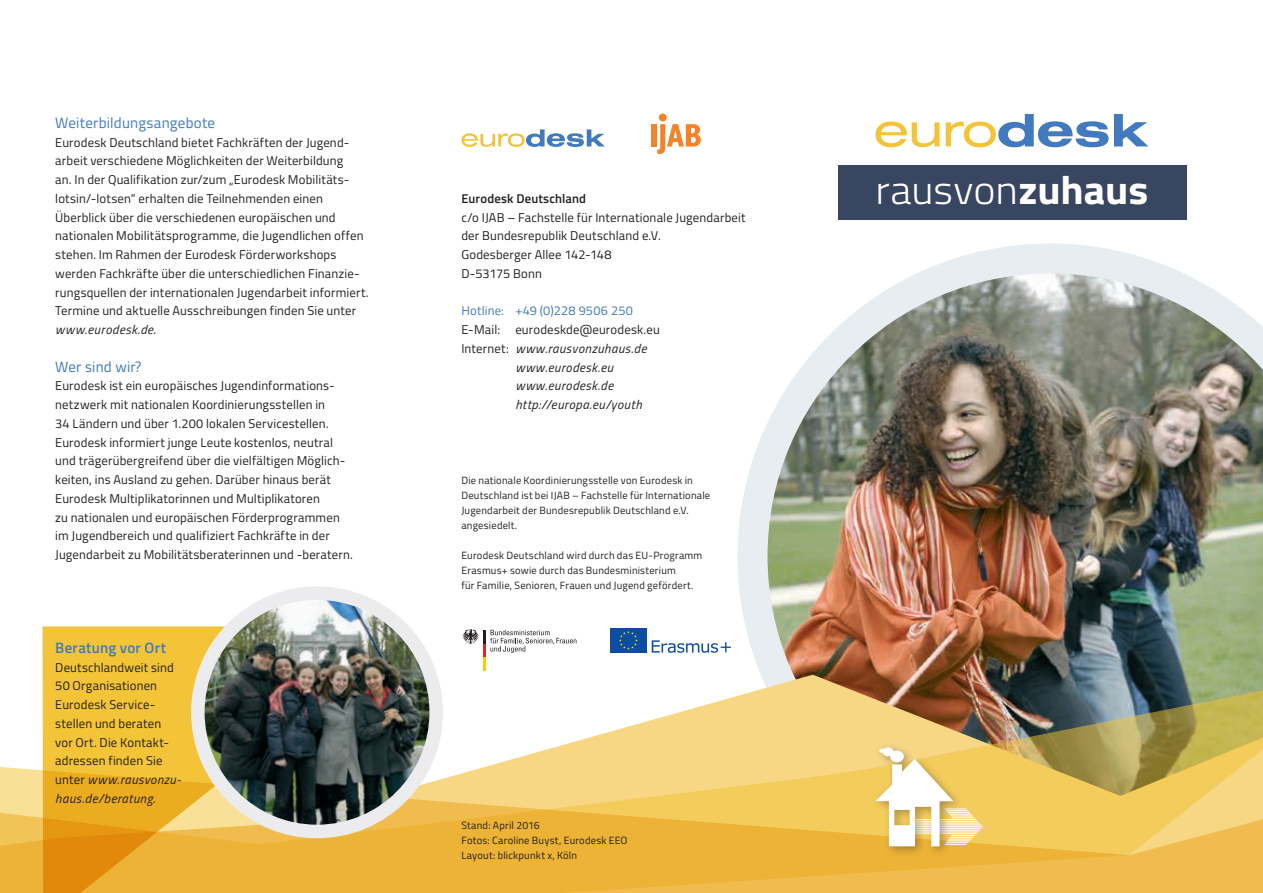
<style>
.page{position:relative;width:1263px;height:893px;background:#fff}
.page>*{position:absolute;margin:0;border:0;box-sizing:border-box;transform-origin:0 0}
.t1{font:300 40.2px "Titillium";color:#fff;scale:1.05 1}
.t2{font:15px "Titillium";letter-spacing:.015em;color:#417abf}
.t3{font:600 15px "Titillium";letter-spacing:.015em;color:#417abf}
.t4{font:12.75px/18.8px "Titillium";letter-spacing:.01em;color:#231f20}
.t5{font:italic 12.75px "Titillium";letter-spacing:.04em;color:#231f20}
.t6{font:12.75px "Titillium";letter-spacing:.01em;color:#417abf}
.t7{font:600 12.75px "Titillium";letter-spacing:.015em;color:#231f20}
.t8{font:10.5px/15px "Titillium";letter-spacing:.02em;color:#231f20}
.s1{font-style:italic}
.s2{font-style:normal}
.s3{font-weight:700}
</style>
<div class="page">
<img style="left:737px;top:243px;width:526px;height:427px">
<img style="left:42px;top:670px;width:1221px;height:91px">
<div style="left:43px;top:626px;width:187px;height:135px;background:#f3c437"></div>
<svg style="left:0;top:761px;width:1263px;height:132px;background:#eebd4e"></svg>
<img style="left:198px;top:593px;width:238px;height:238px;border-radius:119px">
<div style="left:191px;top:586px;width:252px;height:252px;border:14px solid #ececee;border-radius:50%"></div>
<hr style="left:915px;top:819px;width:62px;height:1px;background:#fff">
<hr style="left:915px;top:821px;width:64px;height:1px;background:#fff">
<hr style="left:915px;top:823px;width:65px;height:1px;background:#fff">
<hr style="left:915px;top:824px;width:67px;height:1px;background:#fff">
<hr style="left:915px;top:826px;width:68px;height:1px;background:#fff">
<hr style="left:914px;top:828px;width:68px;height:1px;background:#fff">
<hr style="left:915px;top:830px;width:65px;height:1px;background:#fff">
<hr style="left:913px;top:832px;width:66px;height:1px;background:#fff">
<hr style="left:915px;top:833px;width:63px;height:1px;background:#fff">
<div style="left:872px;top:743px;width:91px;height:115px;background:#231f20;opacity:.35"></div>
<svg style="left:875px;top:747px;width:101px;height:99px"></svg>
<div style="left:838px;top:165px;width:349px;height:54px;background:#384661"></div>
<svg style="left:652px;top:640px;width:79px;height:13px"></svg>
<div style="left:610px;top:628px;width:37px;height:25px;background:#0d4da1"></div>
<svg style="left:619px;top:631px;width:19px;height:19px"></svg>
<div style="left:451px;top:616px;width:145px;height:68px;background:#fff"></div>
<svg style="left:462px;top:629px;width:114px;height:41px"></svg>
<svg style="left:461px;top:129px;width:144px;height:18px"></svg>
<div style="left:651px;top:124px;width:5px;height:23px;background:#f4822b"></div>
<div style="left:659px;top:114px;width:8px;height:7px;background:#f4822b;border-radius:50%"></div>
<svg style="left:657px;top:124px;width:44px;height:30px"></svg>
<svg style="left:875px;top:114px;width:273px;height:33px"></svg>
<p class="t2" style="left:55px;top:112px;width:161px">Weiterbildungsangebote</p>
<p class="t4" style="left:55px;top:132px;width:315px">Eurodesk Deutschland bietet Fachkräften der Jugend&shy;arbeit verschiedene Möglichkeiten der Weiterbildung<br>an. In der Qualifikation zur/zum „Eurodesk Mobilitäts&shy;lotsin/-lotsen“ erhalten die Teilnehmenden einen Überblick über die verschiedenen europäischen und nationalen Mobilitätsprogramme, die Jugendlichen offen stehen. Im Rahmen der Eurodesk Förderworkshops werden Fachkräfte über die unterschiedlichen Finanzie&shy;rungsquellen der internationalen Jugendarbeit informiert.<br>Termine und aktuelle Ausschreibungen finden Sie unter <span class="s1">www.eurodesk.de</span>.</p>
<p class="t2" style="left:55px;top:355px;width:88px">Wer sind wir?</p>
<p class="t4" style="left:55px;top:376px;width:299px">Eurodesk ist ein europäisches Jugendinformations&shy;netzwerk mit nationalen Koordinierungsstellen in<br>34 Ländern und über 1.200 lokalen Servicestellen.<br>Eurodesk informiert junge Leute kostenlos, neutral und trägerübergreifend über die vielfältigen Möglich&shy;keiten, ins Ausland zu gehen. Darüber hinaus berät Eurodesk Multiplikatorinnen und Multiplikatoren<br>zu nationalen und europäischen Förderprogrammen im Jugendbereich und qualifiziert Fachkräfte in der Jugendarbeit zu Mobilitätsberaterinnen und -beratern.</p>
<p class="t3" style="left:55px;top:636px;width:112px">Beratung vor Ort</p>
<p class="t4" style="left:55px;top:657px;width:127px">Deutschlandweit sind<br>50 Organisationen<br>Eurodesk Service&shy;stellen und beraten vor Ort. Die Kontakt&shy;adressen finden Sie unter <span class="s1">www.rausvonzu&shy;haus.de/beratung.</span></p>
<p class="t7" style="left:461px;top:189px;width:126px">Eurodesk Deutschland</p>
<p class="t4" style="left:461px;top:207px;width:286px">c/o IJAB – Fachstelle für Internationale Jugendarbeit der Bundesrepublik Deutschland e.V.<br>Godesberger Allee 142-148<br>D-53175 Bonn</p>
<p class="t6" style="left:461px;top:302px;width:173px">Hotline: +49 (0)228 9506 250</p>
<p class="t4" style="left:461px;top:320px;width:200px">E-Mail: eurodeskde@eurodesk.eu</p>
<p class="t5" style="left:461px;top:339px;width:187px"><span class="s2">Internet:</span> www.rausvonzuhaus.de</p>
<p class="t5" style="left:515px;top:358px;width:99px">www.eurodesk.eu</p>
<p class="t5" style="left:515px;top:377px;width:99px">www.eurodesk.de</p>
<p class="t5" style="left:515px;top:395px;width:128px">http://europa.eu/youth</p>
<p class="t8" style="left:461px;top:472px;width:250px">Die nationale Koordinierungsstelle von Eurodesk in Deutschland ist bei IJAB – Fachstelle für Internationale Jugendarbeit der Bundesrepublik Deutschland e.V. angesiedelt.</p>
<p class="t8" style="left:461px;top:547px;width:242px">Eurodesk Deutschland wird durch das EU-Programm<br>Erasmus+ sowie durch das Bundesministerium<br>für Familie, Senioren, Frauen und Jugend gefördert.</p>
<p class="t8" style="left:461px;top:817px;width:168px">Stand: April 2016<br>Fotos: Caroline Buyst, Eurodesk EEO<br>Layout: blickpunkt x, Köln</p>
<h1 class="t1" style="left:875px;top:161px;width:261px">rausvon<span class="s3">zuhaus</span></h1>
</div>
